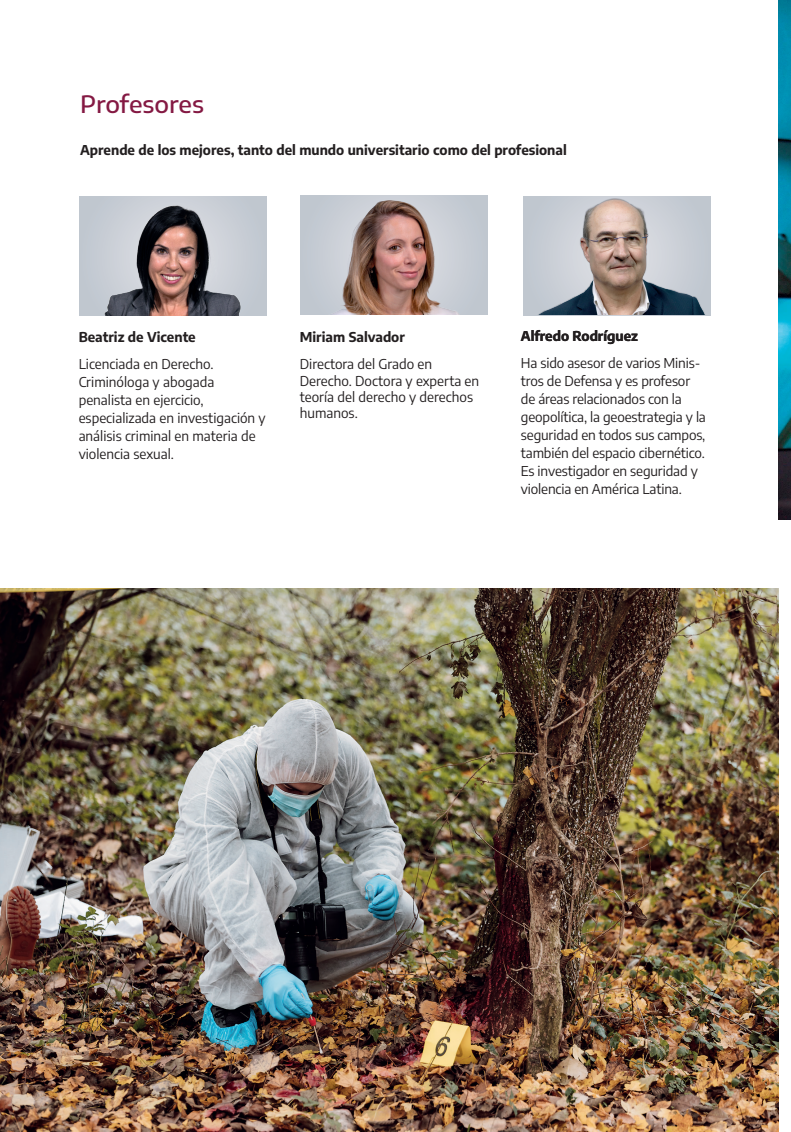
<style>
.page{position:relative;width:791px;height:1132px;background:#fff}
.page>*{position:absolute;margin:0;border:0;box-sizing:border-box;transform-origin:0 0}
.Header_2{font:500 24px "Encode Sans Semi Expanded";color:#841943}
.t1{font:13.5px/18px "Encode Sans";letter-spacing:-.01em;color:#231f20}
.t2{font:700 13.5px "Encode Sans";color:#231f20}
</style>
<div class="page">
<img style="left:778px;top:0;width:13px;height:519px">
<img style="left:0;top:588px;width:778px;height:543px">
<img style="left:301px;top:196px;width:187px;height:119px">
<img style="left:523px;top:196px;width:187px;height:119px">
<img style="left:80px;top:197px;width:187px;height:119px">
<p class="Header_2" style="left:80px;top:87px;width:125px">Profesores</p>
<p class="t2" style="left:80px;top:140px;width:488px">Aprende de los mejores, tanto del mundo universitario como del profesional</p>
<p class="t2" style="left:79px;top:327px;width:119px">Beatriz de Vicente</p>
<p class="t2" style="left:300px;top:327px;width:107px">Miriam Salvador</p>
<p class="t1" style="left:79px;top:354px;width:137px;text-align:justify">Licenciada en Derecho.<br>Criminóloga y abogada penalista en ejercicio,</p>
<p class="t1" style="left:79px;top:408px;width:189px">especializada en investigación y análisis criminal en materia de violencia sexual.</p>
<p class="t1" style="left:300px;top:355px;width:181px;line-height:16.2px">Directora del Grado en<br>Derecho. Doctora y experta en teoría del derecho y derechos humanos.</p>
<p class="t2" style="left:521px;top:327px;width:118px">Alfredo Rodríguez</p>
<p class="t1" style="left:521px;top:353px;width:186px">Ha sido asesor de varios Minis&shy;tros de Defensa y es profesor de áreas relacionados con la geopolítica, la geoestrategia y la seguridad en todos sus campos, también del espacio cibernético.<br>Es investigador en seguridad y violencia en América Latina.</p>
</div>
